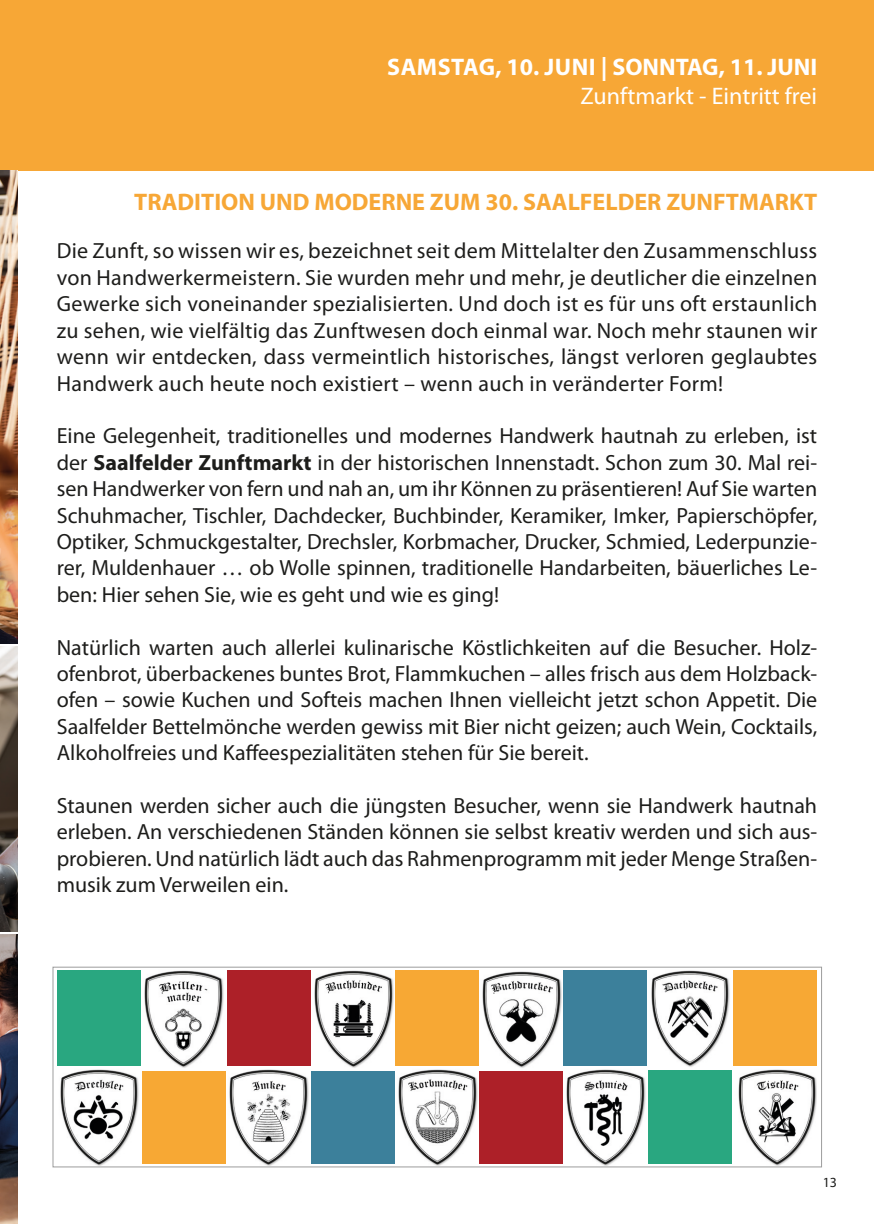
<style>
.page{position:relative;width:874px;height:1225px;background:#fff}
.page>*{position:absolute;margin:0;border:0;box-sizing:border-box;transform-origin:0 0}
.t1{font:700 24px "Myriad Pro";color:#f7a736}
.t2{font:700 24px "Myriad Pro";color:#fff}
.t3{font:24px "Myriad Pro";color:#fff}
.t4{font:22px/26.4px "Myriad Pro";color:#1d1d1b;text-align:justify}
.t5{font:14px "Myriad Pro";color:#1d1d1b}
.s1{font-weight:700}
</style>
<div class="page">
<div style="left:0;top:0;width:873px;height:170px;background:#f7a736"></div>
<img style="left:0;top:170px;width:17px;height:473px">
<img style="left:0;top:647px;width:17px;height:284px">
<img style="left:0;top:934px;width:17px;height:289px">
<div style="left:142px;top:1069px;width:83px;height:94px;background:#f7a834"></div>
<img style="left:227px;top:1069px;width:83px;height:99px">
<div style="left:311px;top:1069px;width:84px;height:94px;background:#3c809b"></div>
<img style="left:395px;top:1069px;width:84px;height:99px">
<div style="left:479px;top:1069px;width:83px;height:94px;background:#ad2028"></div>
<img style="left:563px;top:1069px;width:84px;height:99px">
<div style="left:647px;top:1069px;width:84px;height:94px;background:#29a780"></div>
<img style="left:57px;top:1069px;width:84px;height:99px">
<img style="left:732px;top:1069px;width:84px;height:99px">
<img style="left:142px;top:970px;width:83px;height:100px">
<div style="left:227px;top:970px;width:83px;height:96px;background:#ad2028"></div>
<img style="left:311px;top:970px;width:84px;height:100px">
<div style="left:395px;top:970px;width:84px;height:96px;background:#f7a834"></div>
<img style="left:479px;top:971px;width:83px;height:100px">
<div style="left:563px;top:970px;width:84px;height:96px;background:#3c809b"></div>
<img style="left:651px;top:970px;width:79px;height:97px">
<div style="left:57px;top:970px;width:84px;height:96px;background:#29a780"></div>
<div style="left:732px;top:970px;width:84px;height:96px;background:#f7a834"></div>
<div style="left:52px;top:966px;width:769px;height:201px;border:1px solid #9d9d9d"></div>
<p class="t2" style="left:387px;top:51px;width:431px">SAMSTAG, 10. JUNI | SONNTAG, 11. JUNI</p>
<p class="t3" style="left:580px;top:81px;width:238px">Zunftmarkt - Eintritt frei</p>
<p class="t1" style="left:134px;top:186px;width:684px">TRADITION UND MODERNE ZUM 30. SAALFELDER ZUNFTMARKT</p>
<p class="t4" style="left:57px;top:237px;width:761px">Die Zunft, so wissen wir es, bezeichnet seit dem Mittelalter den Zusammenschluss von Handwerkermeistern. Sie wurden mehr und mehr, je deutlicher die einzelnen Gewerke sich voneinander spezialisierten. Und doch ist es für uns oft erstaunlich zu sehen, wie vielfältig das Zunftwesen doch einmal war. Noch mehr staunen wir wenn wir entdecken, dass vermeintlich historisches, längst verloren geglaubtes Handwerk auch heute noch existiert – wenn auch in veränderter Form!</p>
<p class="t4" style="left:57px;top:422px;width:761px">Eine Gelegenheit, traditionelles und modernes Handwerk hautnah zu erleben, ist der <span class="s1">Saalfelder Zunftmarkt</span> in der historischen Innenstadt. Schon zum 30. Mal rei&shy;sen Handwerker von fern und nah an, um ihr Können zu präsentieren! Auf Sie warten Schuhmacher, Tischler, Dachdecker, Buchbinder, Keramiker, Imker, Papierschöpfer, Optiker, Schmuckgestalter, Drechsler, Korbmacher, Drucker, Schmied, Lederpunzie&shy;rer, Muldenhauer … ob Wolle spinnen, traditionelle Handarbeiten, bäuerliches Le&shy;ben: Hier sehen Sie, wie es geht und wie es ging!</p>
<p class="t4" style="left:57px;top:633px;width:761px">Natürlich warten auch allerlei kulinarische Köstlichkeiten auf die Besucher. Holz&shy;ofenbrot, überbackenes buntes Brot, Flammkuchen – alles frisch aus dem Holzback&shy;ofen – sowie Kuchen und Softeis machen Ihnen vielleicht jetzt schon Appetit. Die Saalfelder Bettelmönche werden gewiss mit Bier nicht geizen; auch Wein, Cocktails, Alkoholfreies und Kaffeespezialitäten stehen für Sie bereit.</p>
<p class="t4" style="left:57px;top:792px;width:761px">Staunen werden sicher auch die jüngsten Besucher, wenn sie Handwerk hautnah erleben. An verschiedenen Ständen können sie selbst kreativ werden und sich aus&shy;probieren. Und natürlich lädt auch das Rahmenprogramm mit jeder Menge Straßen&shy;musik zum Verweilen ein.</p>
<p class="t5" style="left:822px;top:1173px;width:16px">13</p>
</div>
